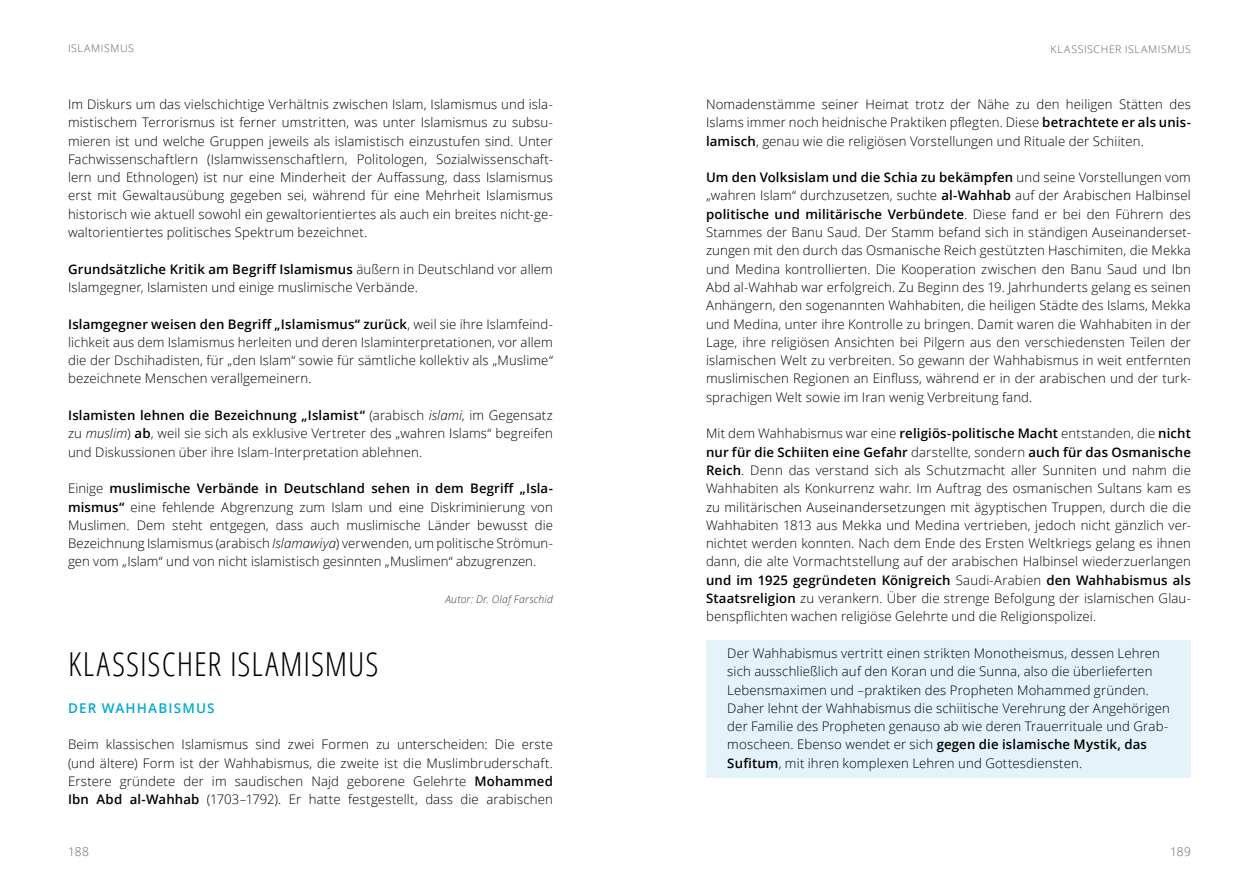
<style>
.page{position:relative;width:1259px;height:893px;background:#fff}
.page>*{position:absolute;margin:0;border:0;box-sizing:border-box;transform-origin:0 0}
.t1{font:300 condensed 33px "Open Sans";letter-spacing:.025em;color:#000}
.t2{font:600 13.5px "Open Sans";letter-spacing:.085em;color:#00a9d3}
.t3{font:300 13.2px/18.3px "Open Sans";letter-spacing:.01em;color:#000;text-align:justify}
.t4{font:300 12px "Open Sans";letter-spacing:.01em;color:#626261}
.t5{font:300 10.5px "Open Sans";letter-spacing:.055em;color:#626261}
.t6{font:italic 300 10.5px "Open Sans";letter-spacing:.02em;color:#3a3a39}
.s1{font-weight:600}
.s2{font-style:italic}
</style>
<div class="page">
<div style="left:706px;top:640px;width:485px;height:138px;background:#e4f3fa"></div>
<p class="t5" style="left:68px;top:41px;width:67px">ISLAMISMUS</p>
<p class="t3" style="left:68px;top:95px;width:486px">Im Diskurs um das vielschichtige Verhältnis zwischen Islam, Islamismus und isla&shy;mistischem Terrorismus ist ferner umstritten, was unter Islamismus zu subsu&shy;mieren ist und welche Gruppen jeweils als islamistisch einzustufen sind. Unter Fachwissenschaftlern (Islamwissenschaftlern, Politologen, Sozialwissenschaft&shy;lern und Ethnologen) ist nur eine Minderheit der Auffassung, dass Islamismus erst mit Gewaltausübung gegeben sei, während für eine Mehrheit Islamismus historisch wie aktuell sowohl ein gewaltorientiertes als auch ein breites nicht-ge&shy;waltorientiertes politisches Spektrum bezeichnet.</p>
<p class="t3" style="left:68px;top:259px;width:486px"><span class="s1">Grundsätzliche Kritik am Begriff Islamismus</span> äußern in Deutschland vor allem<br>Islamgegner, Islamisten und einige muslimische Verbände.</p>
<p class="t3" style="left:68px;top:314px;width:486px"><span class="s1">Islamgegner weisen den Begriff „Islamismus“ zurück</span>, weil sie ihre Islamfeind&shy;lichkeit aus dem Islamismus herleiten und deren Islaminterpretationen, vor allem die der Dschihadisten, für „den Islam“ sowie für sämtliche kollektiv als „Muslime“ bezeichnete Menschen verallgemeinern.</p>
<p class="t3" style="left:68px;top:406px;width:486px"><span class="s1">Islamisten lehnen die Bezeichnung „Islamist“</span> (arabisch <span class="s2">islami</span>, im Gegensatz zu <span class="s2">muslim</span>) <span class="s1">ab</span>, weil sie sich als exklusive Vertreter des „wahren Islams“ begreifen und Diskussionen über ihre Islam-Interpretation ablehnen.</p>
<p class="t3" style="left:68px;top:479px;width:486px">Einige <span class="s1">muslimische Verbände in Deutschland sehen in dem Begriff „Isla&shy;mismus“</span> eine fehlende Abgrenzung zum Islam und eine Diskriminierung von Muslimen. Dem steht entgegen, dass auch muslimische Länder bewusst die Bezeichnung Islamismus (arabisch <span class="s2">Islamawiya</span>) verwenden, um politische Strömun&shy;gen vom „Islam“ und von nicht islamistisch gesinnten „Muslimen“ abzugrenzen.</p>
<p class="t6" style="left:445px;top:592px;width:109px">Autor: Dr. Olaf Farschid</p>
<h1 class="t1" style="left:68px;top:642px;width:312px">KLASSISCHER ISLAMISMUS</h1>
<p class="t2" style="left:68px;top:699px;width:148px">DER WAHHABISMUS</p>
<p class="t3" style="left:68px;top:735px;width:486px">Beim klassischen Islamismus sind zwei Formen zu unterscheiden: Die erste (und ältere) Form ist der Wahhabismus, die zweite ist die Muslimbruderschaft.<br>Erstere gründete der im saudischen Najd geborene Gelehrte <span class="s1">Mohammed Ibn Abd al-Wahhab</span> (1703–1792). Er hatte festgestellt, dass die arabischen</p>
<p class="t5" style="left:1050px;top:42px;width:8px">klassischer</p>
<p class="t5" style="left:1125px;top:42px;width:8px">islamismus</p>
<p class="t3" style="left:706px;top:95px;width:486px">Nomadenstämme seiner Heimat trotz der Nähe zu den heiligen Stätten des Islams immer noch heidnische Praktiken pflegten. Diese <span class="s1">betrachtete er als unis&shy;lamisch</span>, genau wie die religiösen Vorstellungen und Rituale der Schiiten.</p>
<p class="t3" style="left:706px;top:168px;width:486px"><span class="s1">Um den Volksislam und die Schia zu bekämpfen</span> und seine Vorstellungen vom „wahren Islam“ durchzusetzen, suchte <span class="s1">al-Wahhab</span> auf der Arabischen Halbinsel <span class="s1">politische und militärische Verbündete</span>. Diese fand er bei den Führern des Stammes der Banu Saud. Der Stamm befand sich in ständigen Auseinanderset&shy;zungen mit den durch das Osmanische Reich gestützten Haschimiten, die Mekka und Medina kontrollierten. Die Kooperation zwischen den Banu Saud und Ibn Abd al-Wahhab war erfolgreich. Zu Beginn des 19. Jahrhunderts gelang es seinen Anhängern, den sogenannten Wahhabiten, die heiligen Städte des Islams, Mekka und Medina, unter ihre Kontrolle zu bringen. Damit waren die Wahhabiten in der Lage, ihre religiösen Ansichten bei Pilgern aus den verschiedensten Teilen der islamischen Welt zu verbreiten. So gewann der Wahhabismus in weit entfernten muslimischen Regionen an Einfluss, während er in der arabischen und der turk&shy;sprachigen Welt sowie im Iran wenig Verbreitung fand.</p>
<p class="t3" style="left:706px;top:424px;width:486px">Mit dem Wahhabismus war eine <span class="s1">religiös-politische Macht</span> entstanden, die <span class="s1">nicht nur für die Schiiten eine Gefahr</span> darstellte, sondern <span class="s1">auch für das Osmanische Reich</span>. Denn das verstand sich als Schutzmacht aller Sunniten und nahm die Wahhabiten als Konkurrenz wahr. Im Auftrag des osmanischen Sultans kam es zu militärischen Auseinandersetzungen mit ägyptischen Truppen, durch die die Wahhabiten 1813 aus Mekka und Medina vertrieben, jedoch nicht gänzlich ver&shy;nichtet werden konnten. Nach dem Ende des Ersten Weltkriegs gelang es ihnen dann, die alte Vormachtstellung auf der arabischen Halbinsel wiederzuerlangen <span class="s1">und im 1925 gegründeten Königreich</span> Saudi-Arabien <span class="s1">den Wahhabismus als Staatsreligion</span> zu verankern. Über die strenge Befolgung der islamischen Glau&shy;benspflichten wachen religiöse Gelehrte und die Religionspolizei.</p>
<p class="t3" style="left:727px;top:644px;width:444px;text-align:left">Der Wahhabismus vertritt einen strikten Monotheismus, dessen Lehren sich ausschließlich auf den Koran und die Sunna, also die überlieferten Lebensmaximen und –praktiken des Propheten Mohammed gründen.<br>Daher lehnt der Wahhabismus die schiitische Verehrung der Angehörigen der Familie des Propheten genauso ab wie deren Trauerrituale und Grab&shy;moscheen. Ebenso wendet er sich <span class="s1">gegen die islamische Mystik, das Sufitum</span>, mit ihren komplexen Lehren und Gottesdiensten.</p>
<p class="t4" style="left:68px;top:844px;width:22px">188</p>
<p class="t4" style="left:1170px;top:844px;width:22px">189</p>
</div>
